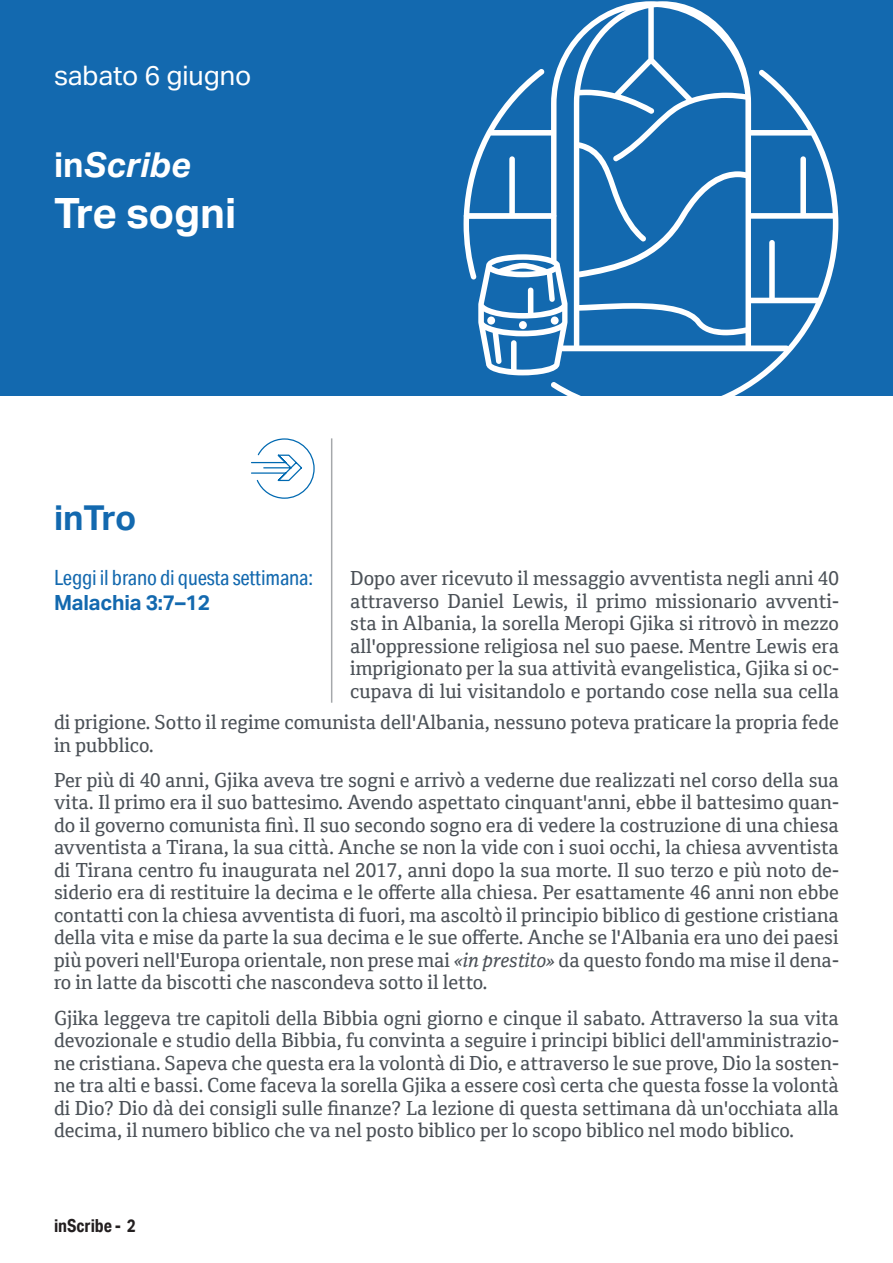
<style>
.page{position:relative;width:893px;height:1263px;background:#fff}
.page>*{position:absolute;margin:0;border:0;box-sizing:border-box;transform-origin:0 0}
.tit-giorno-02{font:700 42px "Aktiv Grotesk";letter-spacing:-.01em;color:#fff}
.t1{font:italic 700 34.5px "Aktiv Grotesk";color:#fff}
.tit-sezione{font:700 34.5px "Aktiv Grotesk";letter-spacing:-.015em;color:#1369af}
.t2{font:27px "Aktiv Grotesk";color:#fff}
.commento{font:21px "Aktiv Grotesk Cd";letter-spacing:-.01em;color:#1369af}
.t3{font:700 21px "Aktiv Grotesk";letter-spacing:-.01em;color:#1369af}
.t4{font:19.5px/22.5px "Cordale";color:#4b5157;text-align:justify}
.t5{font:700 18px "Aktiv Grotesk Cd";color:#231f20}
.s1{font-style:normal}
.s2{font-family:"Cordale W01";font-style:italic}
</style>
<div class="page">
<div style="left:0;top:0;width:893px;height:395px;background:#1369af"></div>
<svg style="left:464px;top:1px;width:374px;height:394px"></svg>
<div style="left:487px;top:316px;width:8px;height:9px;background:#fff;border-radius:50%"></div>
<div style="left:551px;top:316px;width:8px;height:9px;background:#fff;border-radius:50%"></div>
<div style="left:519px;top:321px;width:8px;height:8px;background:#fff;border-radius:50%"></div>
<hr style="left:331px;top:438px;width:1px;height:265px;background:#4b5157">
<svg style="left:251px;top:438px;width:64px;height:61px"></svg>
<p class="t2" style="left:54px;top:59px;width:199px">sabato 6 giugno</p>
<p class="t1" style="left:54px;top:143px;width:138px"><span class="s1">in</span>Scribe</p>
<p class="tit-giorno-02" style="left:54px;top:189px;width:184px">Tre sogni</p>
<p class="tit-sezione" style="left:54px;top:497px;width:84px">inTro</p>
<p class="commento" style="left:54px;top:565px;width:261px">Leggi il brano di questa settimana:</p>
<p class="t3" style="left:54px;top:591px;width:158px">Malachia 3:7–12</p>
<p class="t4" style="left:350px;top:567px;width:490px">Dopo aver ricevuto il messaggio avventista negli anni 40 attraverso Daniel Lewis, il primo missionario avventi&shy;sta in Albania, la sorella Meropi Gjika si ritrovò in mezzo all'oppressione religiosa nel suo paese. Mentre Lewis era imprigionato per la sua attività evangelistica, Gjika si oc&shy;cupava di lui visitandolo e portando cose nella sua cella</p>
<p class="t4" style="left:54px;top:711px;width:786px">di prigione. Sotto il regime comunista dell'Albania, nessuno poteva praticare la propria fede in pubblico.</p>
<p class="t4" style="left:54px;top:769px;width:786px">Per più di 40 anni, Gjika aveva tre sogni e arrivò a vederne due realizzati nel corso della sua vita. Il primo era il suo battesimo. Avendo aspettato cinquant'anni, ebbe il battesimo quan&shy;do il governo comunista finì. Il suo secondo sogno era di vedere la costruzione di una chiesa avventista a Tirana, la sua città. Anche se non la vide con i suoi occhi, la chiesa avventista di Tirana centro fu inaugurata nel 2017, anni dopo la sua morte. Il suo terzo e più noto de&shy;siderio era di restituire la decima e le offerte alla chiesa. Per esattamente 46 anni non ebbe contatti con la chiesa avventista di fuori, ma ascoltò il principio biblico di gestione cristiana della vita e mise da parte la sua decima e le sue offerte. Anche se l'Albania era uno dei paesi più poveri nell'Europa orientale, non prese mai <span class="s2">«in prestito»</span> da questo fondo ma mise il dena&shy;ro in latte da biscotti che nascondeva sotto il letto.</p>
<p class="t4" style="left:54px;top:1007px;width:786px">Gjika leggeva tre capitoli della Bibbia ogni giorno e cinque il sabato. Attraverso la sua vita devozionale e studio della Bibbia, fu convinta a seguire i principi biblici dell'amministrazio&shy;ne cristiana. Sapeva che questa era la volontà di Dio, e attraverso le sue prove, Dio la sosten&shy;ne tra alti e bassi. Come faceva la sorella Gjika a essere così certa che questa fosse la volontà di Dio? Dio dà dei consigli sulle finanze? La lezione di questa settimana dà un'occhiata alla decima, il numero biblico che va nel posto biblico per lo scopo biblico nel modo biblico.</p>
<p class="t5" style="left:54px;top:1215px;width:83px">inScribe - 2</p>
</div>
